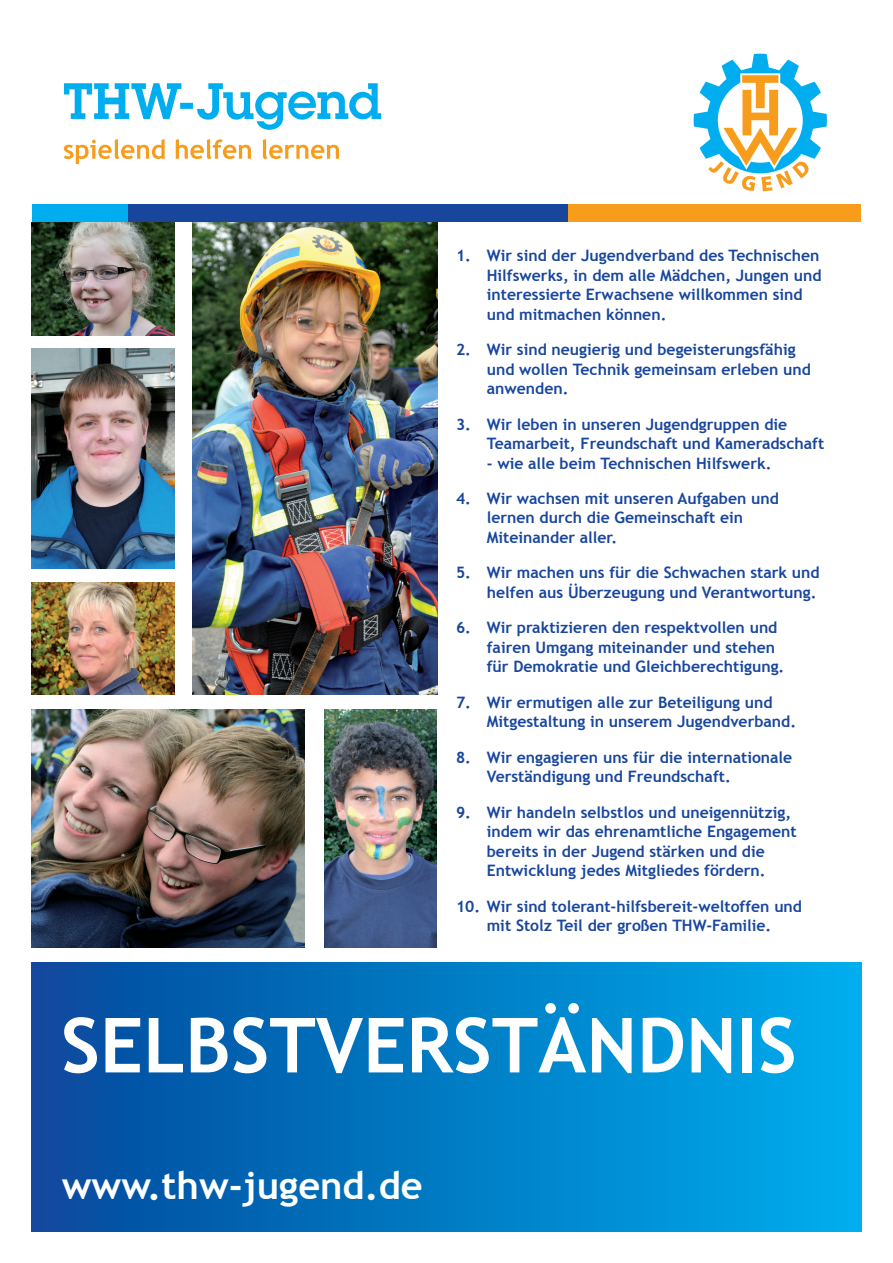
<style>
.page{position:relative;width:893px;height:1263px;background:#fff}
.page>*{position:absolute;margin:0;border:0;box-sizing:border-box;transform-origin:0 0}
.t1{font:700 76.05px "Trebuchet MS";color:#fff}
.t2{font:700 38.03px "Trebuchet MS";color:#fff}
.t3{font:700 15.75px/19.5px "Trebuchet MS";color:#18469d}
</style>
<div class="page">
<img style="left:32px;top:710px;width:273px;height:237px">
<img style="left:32px;top:222px;width:142px;height:113px">
<svg style="left:64px;top:139px;width:275px;height:25px"></svg>
<svg style="left:64px;top:83px;width:317px;height:47px"></svg>
<div style="left:32px;top:962px;width:829px;height:269px;background:linear-gradient(to right,#05489c,#00aeed)"></div>
<svg style="left:694px;top:54px;width:133px;height:137px"></svg>
<img style="left:32px;top:583px;width:142px;height:112px">
<img style="left:193px;top:222px;width:244px;height:473px">
<img style="left:324px;top:709px;width:113px;height:238px">
<div style="left:95px;top:204px;width:476px;height:18px;background:#18469d"></div>
<div style="left:568px;top:204px;width:293px;height:18px;background:#f89c1c"></div>
<div style="left:32px;top:204px;width:96px;height:18px;background:#00aeef"></div>
<img style="left:32px;top:349px;width:142px;height:220px">
<p class="t3" style="left:487px;top:246px;width:336px;text-indent:-31px">1. Wir sind der Jugendverband des Technischen Hilfswerks, in dem alle Mädchen, Jungen und interessierte Erwachsene willkommen sind und mitmachen können.</p>
<p class="t3" style="left:487px;top:340px;width:326px;text-indent:-31px">2. Wir sind neugierig und begeisterungsfähig und wollen Technik gemeinsam erleben und anwenden.</p>
<p class="t3" style="left:487px;top:414px;width:339px;text-indent:-31px">3. Wir leben in unseren Jugendgruppen die<br>Teamarbeit, Freundschaft und Kameradschaft</p>
<p class="t3" style="left:487px;top:453px;width:286px">- wie alle beim Technischen Hilfswerk.</p>
<p class="t3" style="left:487px;top:489px;width:294px;text-indent:-31px">4. Wir wachsen mit unseren Aufgaben und lernen durch die Gemeinschaft ein<br>Miteinander aller.</p>
<p class="t3" style="left:456px;top:563px;width:365px;text-align:right">5. Wir machen uns für die Schwachen stark und helfen aus Überzeugung und Verantwortung.</p>
<p class="t3" style="left:487px;top:618px;width:299px;text-indent:-31px">6. Wir praktizieren den respektvollen und fairen Umgang miteinander und stehen für Demokratie und Gleichberechtigung.</p>
<p class="t3" style="left:487px;top:692px;width:311px;text-indent:-31px">7. Wir ermutigen alle zur Beteiligung und<br>Mitgestaltung in unserem Jugendverband.</p>
<p class="t3" style="left:487px;top:747px;width:307px;text-indent:-31px">8. Wir engagieren uns für die internationale<br>Verständigung und Freundschaft.</p>
<p class="t3" style="left:487px;top:802px;width:311px;text-indent:-31px">9. Wir handeln selbstlos und uneigennützig, indem wir das ehrenamtliche Engagement bereits in der Jugend stärken und die Entwicklung jedes Mitgliedes fördern.</p>
<p class="t3" style="left:456px;top:896px;width:348px;text-align:center">10. Wir sind tolerant-hilfsbereit-weltoffen und mit Stolz Teil der großen THW-Familie.</p>
<h1 class="t1" style="left:61px;top:998px;width:168px">Selbstve</h1>
<h1 class="t1" style="left:406px;top:998px;width:386px">rständnis</h1>
<h2 class="t2" style="left:62px;top:1161px;width:362px">www.thw-jugend.de</h2>
</div>
